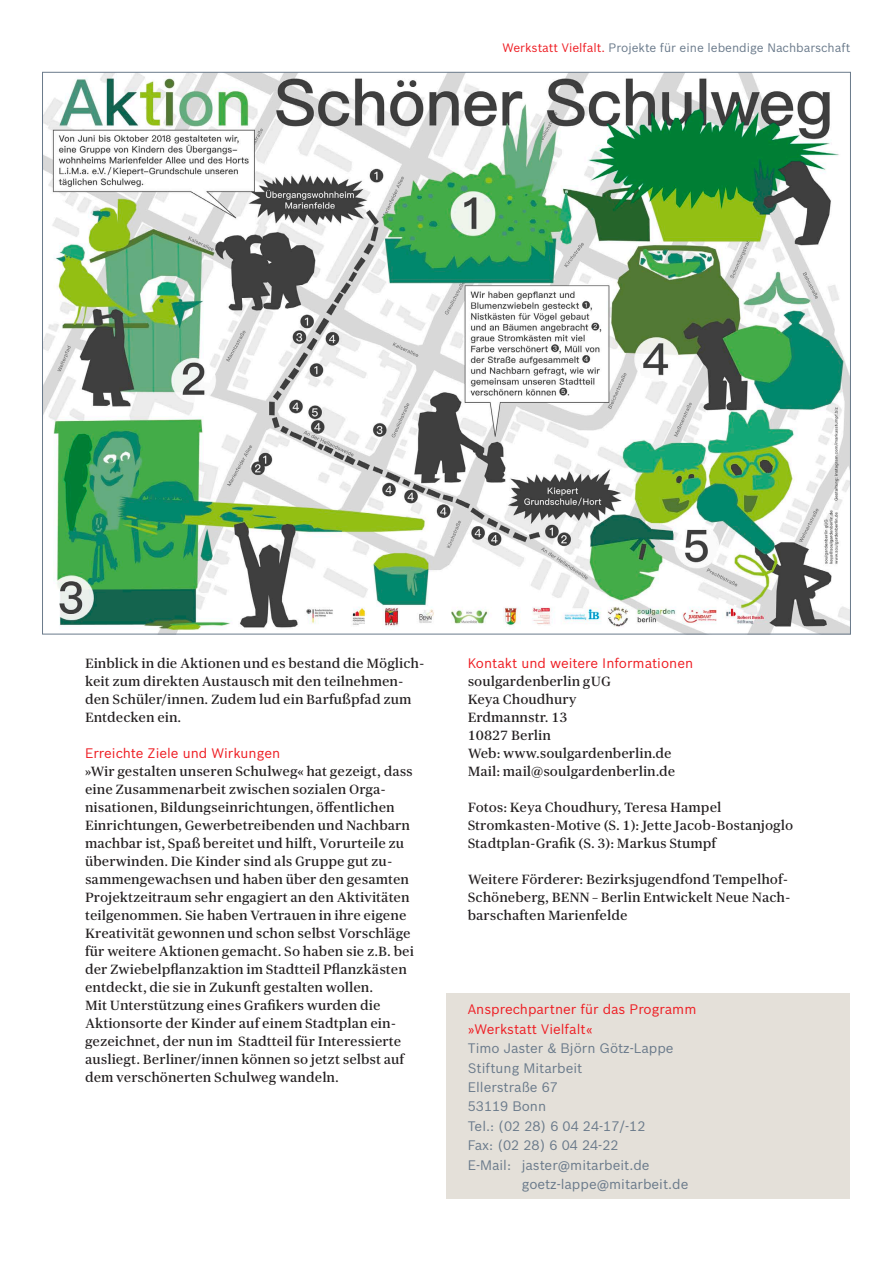
<style>
.page{position:relative;width:893px;height:1263px;background:#fff}
.page>*{position:absolute;margin:0;border:0;box-sizing:border-box;transform-origin:0 0}
.t1{font:13.5px/18px "Bosch Serif";color:#231f20}
.t2{font:13.5px "Bosch Sans";color:#6a7a8b}
.t3{font:13.5px/19.5px "Bosch Sans";color:#ee1d23}
.t4{font:12px "Bosch Sans";color:#6a7a8b}
.s1{color:#ee1d23}
</style>
<div class="page">
<img style="left:44px;top:74px;width:805px;height:558px">
<div style="left:446px;top:993px;width:404px;height:206px;background:#e4e0d9"></div>
<p class="t4" style="left:502px;top:40px;width:350px"><span class="s1">Werkstatt Vielfalt.</span> Projekte für eine lebendige Nachbarschaft</p>
<p class="t1" style="left:85px;top:654px;width:341px">Einblick in die Aktionen und es bestand die Möglich&shy;keit zum direkten Austausch mit den teilnehmen&shy;den Schüler/innen. Zudem lud ein Barfußpfad zum Entdecken ein.</p>
<p class="t3" style="left:85px;top:743px;width:197px">Erreichte Ziele und Wirkungen</p>
<p class="t1" style="left:85px;top:762px;width:330px">»Wir gestalten unseren Schulweg« hat gezeigt, dass eine Zusammenarbeit zwischen sozialen Orga&shy;nisationen, Bildungseinrichtungen, öffentlichen Einrichtungen, Gewerbetreibenden und Nachbarn machbar ist, Spaß bereitet und hilft, Vorurteile zu überwinden. Die Kinder sind als Gruppe gut zu&shy;sammengewachsen und haben über den gesamten Projektzeitraum sehr engagiert an den Aktivitäten teilgenommen. Sie haben Vertrauen in ihre eigene Kreativität gewonnen und schon selbst Vorschläge für weitere Aktionen gemacht. So haben sie z.B. bei der Zwiebelpflanzaktion im Stadtteil Pflanzkästen entdeckt, die sie in Zukunft gestalten wollen.<br>Mit Unterstützung eines Grafikers wurden die Aktionsorte der Kinder auf einem Stadtplan ein&shy;gezeichnet, der nun im Stadtteil für Interessierte ausliegt. Berliner/innen können so jetzt selbst auf dem verschönerten Schulweg wandeln.</p>
<p class="t3" style="left:468px;top:653px;width:227px">Kontakt und weitere Informationen</p>
<p class="t1" style="left:468px;top:672px;width:209px">soulgardenberlin gUG<br>Keya Choudhury<br>Erdmannstr. 13<br>10827 Berlin<br>Web: www.soulgardenberlin.de<br>Mail: mail@soulgardenberlin.de</p>
<p class="t1" style="left:468px;top:798px;width:327px">Fotos: Keya Choudhury, Teresa Hampel<br>Stromkasten-Motive (S. 1): Jette Jacob-Bostanjoglo<br>Stadtplan-Grafik (S. 3): Markus Stumpf</p>
<p class="t1" style="left:468px;top:870px;width:324px">Weitere Förderer: Bezirksjugendfond Tempelhof-<br>Schöneberg, BENN – Berlin Entwickelt Neue Nach&shy;barschaften Marienfelde</p>
<p class="t3" style="left:468px;top:999px;width:230px">Ansprechpartner für das Programm »Werkstatt Vielfalt«</p>
<p class="t2" style="left:468px;top:1040px;width:207px">Timo Jaster &amp; Björn Götz-Lappe</p>
<p class="t2" style="left:468px;top:1059px;width:116px">Stiftung Mitarbeit</p>
<p class="t2" style="left:468px;top:1079px;width:92px">Ellerstraße 67</p>
<p class="t2" style="left:468px;top:1098px;width:80px">53119 Bonn</p>
<p class="t2" style="left:468px;top:1118px;width:179px">Tel.: (02 28) 6 04 24-17/-12</p>
<p class="t2" style="left:468px;top:1137px;width:152px">Fax: (02 28) 6 04 24-22</p>
<p class="t2" style="left:468px;top:1157px;width:183px">E-Mail: jaster@mitarbeit.de</p>
<p class="t2" style="left:522px;top:1176px;width:168px">goetz-lappe@mitarbeit.de</p>
</div>
